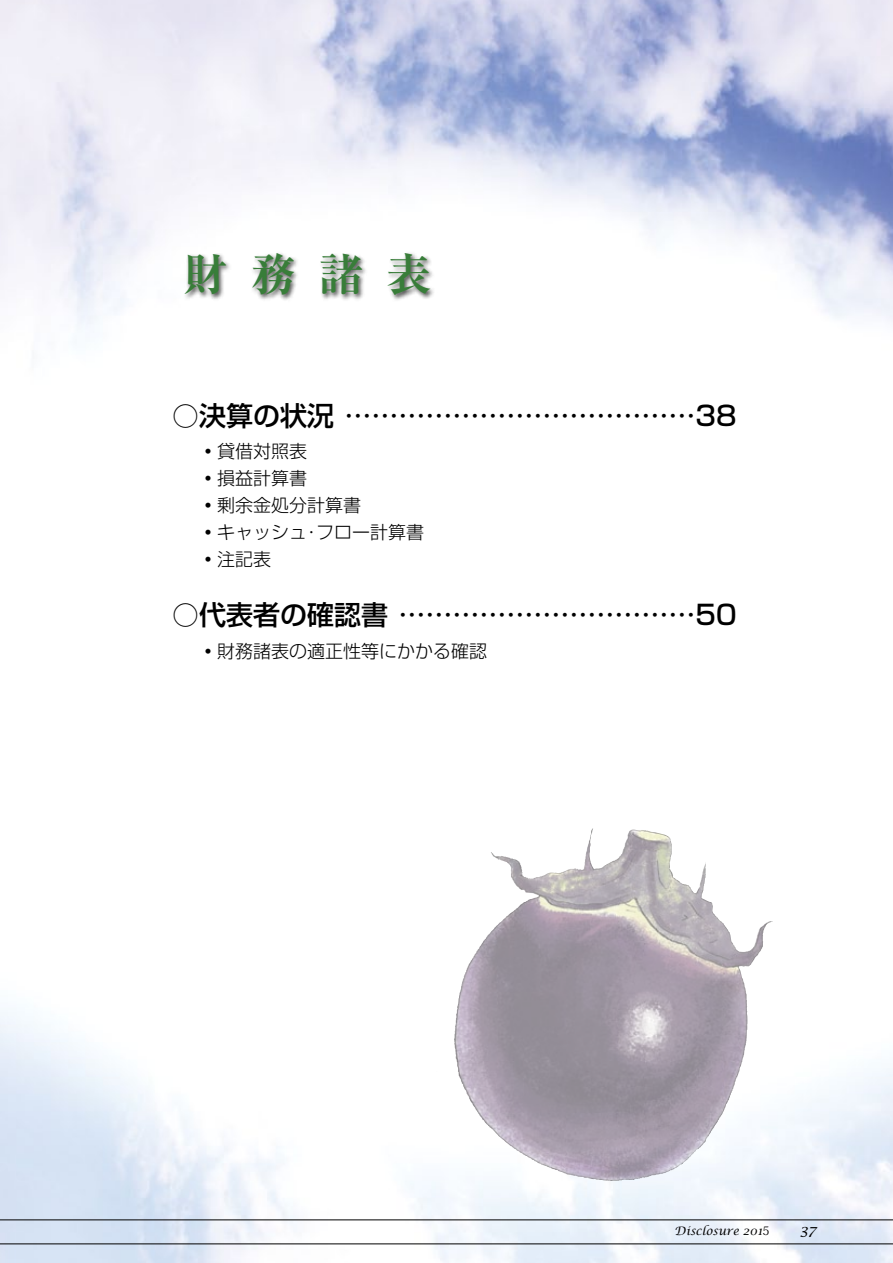
<style>
.page{position:relative;width:893px;height:1263px;background:#fff}
.page>*{position:absolute;margin:0;border:0;box-sizing:border-box;transform-origin:0 0}
.t1{font:700 45px "Ryumin Pro";color:#387d39}
.t2{font:500 27px "Shin Go Pro";color:#000}
.t3{font:300 18px "Shin Go Pro";color:#000}
.t4{font:italic 14.85px "Lucida Calligraphy";color:#000}
.t5{font:italic 11.7px "Lucida Calligraphy";color:#000}
.s1{font-family:"Koz Min Pro";font-style:normal}
</style>
<div class="page">
<img style="left:0;top:0;width:893px;height:1263px">
<img style="left:510px;top:831px;width:81px;height:47px">
<img style="left:168px;top:247px;width:283px;height:65px">
<svg style="left:171px;top:399px;width:165px;height:34px"></svg>
<div style="left:355px;top:412px;width:6px;height:7px;border:3px solid #fff;border-radius:50%"></div>
<div style="left:363px;top:412px;width:7px;height:7px;border:3px solid #fff;border-radius:50%"></div>
<div style="left:345px;top:412px;width:7px;height:7px;border:3px solid #fff;border-radius:50%"></div>
<div style="left:382px;top:412px;width:6px;height:7px;border:3px solid #fff;border-radius:50%"></div>
<div style="left:390px;top:412px;width:7px;height:7px;border:3px solid #fff;border-radius:50%"></div>
<div style="left:372px;top:412px;width:7px;height:7px;border:3px solid #fff;border-radius:50%"></div>
<div style="left:409px;top:412px;width:6px;height:7px;border:3px solid #fff;border-radius:50%"></div>
<div style="left:417px;top:412px;width:7px;height:7px;border:3px solid #fff;border-radius:50%"></div>
<div style="left:399px;top:412px;width:7px;height:7px;border:3px solid #fff;border-radius:50%"></div>
<div style="left:436px;top:412px;width:6px;height:7px;border:3px solid #fff;border-radius:50%"></div>
<div style="left:444px;top:412px;width:7px;height:7px;border:3px solid #fff;border-radius:50%"></div>
<div style="left:426px;top:412px;width:7px;height:7px;border:3px solid #fff;border-radius:50%"></div>
<div style="left:463px;top:412px;width:6px;height:7px;border:3px solid #fff;border-radius:50%"></div>
<div style="left:471px;top:412px;width:7px;height:7px;border:3px solid #fff;border-radius:50%"></div>
<div style="left:453px;top:412px;width:7px;height:7px;border:3px solid #fff;border-radius:50%"></div>
<div style="left:490px;top:412px;width:6px;height:7px;border:3px solid #fff;border-radius:50%"></div>
<div style="left:498px;top:412px;width:7px;height:7px;border:3px solid #fff;border-radius:50%"></div>
<div style="left:480px;top:412px;width:7px;height:7px;border:3px solid #fff;border-radius:50%"></div>
<div style="left:517px;top:412px;width:6px;height:7px;border:3px solid #fff;border-radius:50%"></div>
<div style="left:525px;top:412px;width:7px;height:7px;border:3px solid #fff;border-radius:50%"></div>
<div style="left:507px;top:412px;width:7px;height:7px;border:3px solid #fff;border-radius:50%"></div>
<div style="left:544px;top:412px;width:6px;height:7px;border:3px solid #fff;border-radius:50%"></div>
<div style="left:552px;top:412px;width:7px;height:7px;border:3px solid #fff;border-radius:50%"></div>
<div style="left:534px;top:412px;width:7px;height:7px;border:3px solid #fff;border-radius:50%"></div>
<div style="left:571px;top:412px;width:6px;height:7px;border:3px solid #fff;border-radius:50%"></div>
<div style="left:579px;top:412px;width:7px;height:7px;border:3px solid #fff;border-radius:50%"></div>
<div style="left:561px;top:412px;width:7px;height:7px;border:3px solid #fff;border-radius:50%"></div>
<div style="left:598px;top:412px;width:6px;height:7px;border:3px solid #fff;border-radius:50%"></div>
<div style="left:606px;top:412px;width:7px;height:7px;border:3px solid #fff;border-radius:50%"></div>
<div style="left:588px;top:412px;width:7px;height:7px;border:3px solid #fff;border-radius:50%"></div>
<div style="left:625px;top:412px;width:6px;height:7px;border:3px solid #fff;border-radius:50%"></div>
<div style="left:633px;top:412px;width:7px;height:7px;border:3px solid #fff;border-radius:50%"></div>
<div style="left:615px;top:412px;width:7px;height:7px;border:3px solid #fff;border-radius:50%"></div>
<div style="left:652px;top:412px;width:6px;height:7px;border:3px solid #fff;border-radius:50%"></div>
<div style="left:660px;top:412px;width:7px;height:7px;border:3px solid #fff;border-radius:50%"></div>
<div style="left:642px;top:412px;width:7px;height:7px;border:3px solid #fff;border-radius:50%"></div>
<div style="left:679px;top:412px;width:6px;height:7px;border:3px solid #fff;border-radius:50%"></div>
<div style="left:687px;top:412px;width:7px;height:7px;border:3px solid #fff;border-radius:50%"></div>
<div style="left:669px;top:412px;width:7px;height:7px;border:3px solid #fff;border-radius:50%"></div>
<svg style="left:694px;top:401px;width:44px;height:28px"></svg>
<div style="left:204px;top:448px;width:8px;height:8px;border:3px solid #fff;border-radius:50%"></div>
<div style="left:204px;top:475px;width:8px;height:8px;border:3px solid #fff;border-radius:50%"></div>
<div style="left:204px;top:502px;width:8px;height:8px;border:3px solid #fff;border-radius:50%"></div>
<div style="left:204px;top:529px;width:8px;height:8px;border:3px solid #fff;border-radius:50%"></div>
<div style="left:204px;top:556px;width:8px;height:8px;border:3px solid #fff;border-radius:50%"></div>
<svg style="left:213px;top:439px;width:213px;height:133px"></svg>
<div style="left:490px;top:612px;width:6px;height:7px;border:3px solid #fff;border-radius:50%"></div>
<div style="left:498px;top:612px;width:7px;height:7px;border:3px solid #fff;border-radius:50%"></div>
<div style="left:517px;top:612px;width:6px;height:7px;border:3px solid #fff;border-radius:50%"></div>
<div style="left:525px;top:612px;width:7px;height:7px;border:3px solid #fff;border-radius:50%"></div>
<div style="left:507px;top:612px;width:7px;height:7px;border:3px solid #fff;border-radius:50%"></div>
<div style="left:544px;top:612px;width:6px;height:7px;border:3px solid #fff;border-radius:50%"></div>
<div style="left:552px;top:612px;width:7px;height:7px;border:3px solid #fff;border-radius:50%"></div>
<div style="left:534px;top:612px;width:7px;height:7px;border:3px solid #fff;border-radius:50%"></div>
<div style="left:571px;top:612px;width:6px;height:7px;border:3px solid #fff;border-radius:50%"></div>
<div style="left:579px;top:612px;width:7px;height:7px;border:3px solid #fff;border-radius:50%"></div>
<div style="left:561px;top:612px;width:7px;height:7px;border:3px solid #fff;border-radius:50%"></div>
<div style="left:598px;top:612px;width:6px;height:7px;border:3px solid #fff;border-radius:50%"></div>
<div style="left:606px;top:612px;width:7px;height:7px;border:3px solid #fff;border-radius:50%"></div>
<div style="left:588px;top:612px;width:7px;height:7px;border:3px solid #fff;border-radius:50%"></div>
<div style="left:625px;top:612px;width:6px;height:7px;border:3px solid #fff;border-radius:50%"></div>
<div style="left:633px;top:612px;width:7px;height:7px;border:3px solid #fff;border-radius:50%"></div>
<div style="left:615px;top:612px;width:7px;height:7px;border:3px solid #fff;border-radius:50%"></div>
<div style="left:652px;top:612px;width:6px;height:7px;border:3px solid #fff;border-radius:50%"></div>
<div style="left:660px;top:612px;width:7px;height:7px;border:3px solid #fff;border-radius:50%"></div>
<div style="left:642px;top:612px;width:7px;height:7px;border:3px solid #fff;border-radius:50%"></div>
<div style="left:679px;top:612px;width:6px;height:7px;border:3px solid #fff;border-radius:50%"></div>
<div style="left:687px;top:612px;width:7px;height:7px;border:3px solid #fff;border-radius:50%"></div>
<div style="left:669px;top:612px;width:7px;height:7px;border:3px solid #fff;border-radius:50%"></div>
<svg style="left:694px;top:601px;width:44px;height:28px"></svg>
<svg style="left:171px;top:599px;width:319px;height:65px"></svg>
<hr style="left:0;top:1243px;width:893px;height:1px;background:#000">
<hr style="left:0;top:1219px;width:893px;height:1px;background:#000">
<h1 class="t1" style="left:183px;top:239px;width:249px">財務諸表</h1>
<h2 class="t2" style="left:172px;top:393px;width:566px">໐決算の状況 …………………………………38</h2>
<p class="t3" style="left:199px;top:437px;width:109px">•貸借対照表</p>
<p class="t3" style="left:199px;top:464px;width:109px">•損益計算書</p>
<p class="t3" style="left:199px;top:491px;width:163px">•剰余金処分計算書</p>
<p class="t3" style="left:199px;top:518px;width:227px">•キャッシュ・フロー計算書</p>
<p class="t3" style="left:199px;top:545px;width:73px">•注記表</p>
<h2 class="t2" style="left:172px;top:593px;width:566px">໐代表者の確認書 ……………………………50</h2>
<p class="t3" style="left:199px;top:636px;width:290px">•財務諸表の適正性等にかかる確認</p>
<p class="t5" style="left:675px;top:1224px;width:97px">Disclosure 201<span class="s1">5</span></p>
<p class="t4" style="left:800px;top:1221px;width:18px">37</p>
</div>
